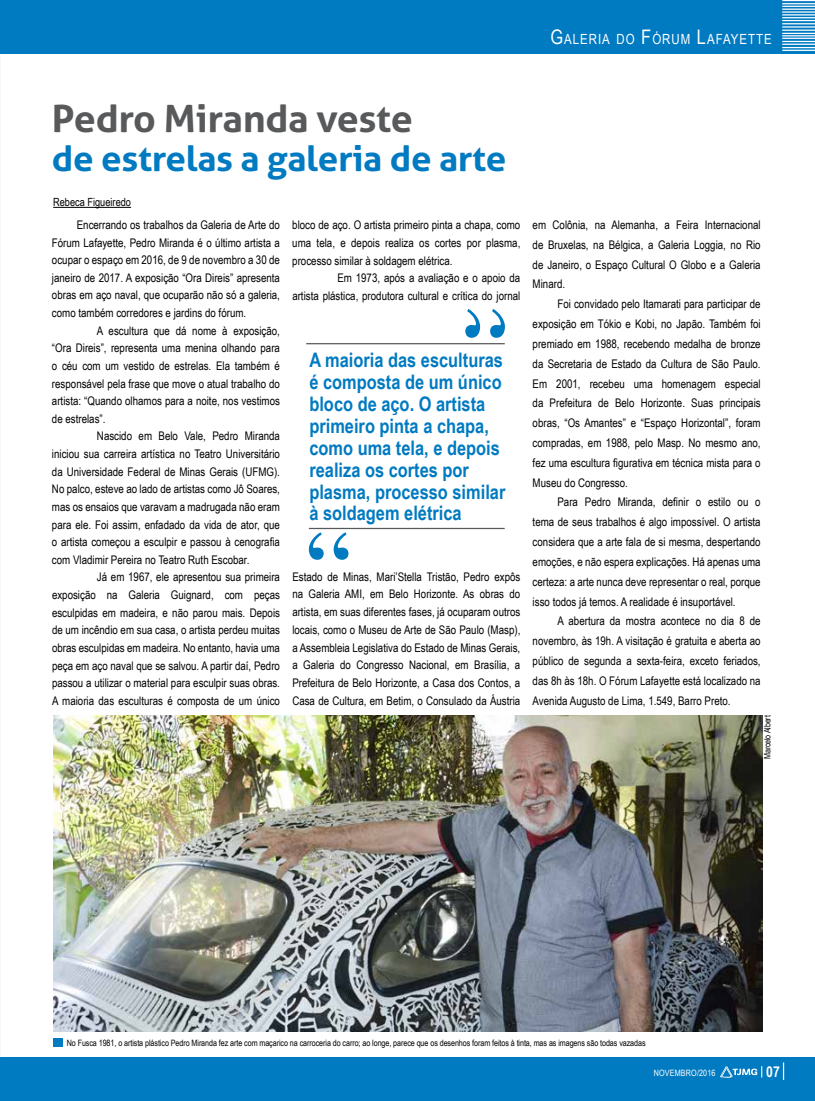
<style>
.page{position:relative;width:815px;height:1101px;background:#fff}
.page>*{position:absolute;margin:0;border:0;box-sizing:border-box;transform-origin:0 0}
.t1{font:700 37.5px "Aller";letter-spacing:-.01em;color:#58595b;scale:1.05 1}
.t2{font:700 35px "Aller";letter-spacing:-.01em;color:#007ac1;scale:1.05 1}
.t3{font:700 20px/21.9px "Arial Narrow";color:#007ac1}
.t4{font:700 15px "Arial Narrow";color:#fff}
.t5{font:14px "Arial Narrow";letter-spacing:.07em;color:#fff}
.t6{font:11.88px/17.6px "Arial Narrow";color:#000;text-align:justify}
.t7{font:11.25px "Arial Narrow";color:#000}
.t8{font:8.75px "Arial Narrow";letter-spacing:-.01em;color:#000}
.t9{font:8.75px "Arial Narrow";letter-spacing:.02em;color:#fff}
.s1{font-size:20px}
</style>
<div class="page">
<div style="left:0;top:1057px;width:815px;height:43px;background:#007ac1"></div>
<div style="left:0;top:0;width:815px;height:53px;background:#007ac1"></div>
<hr style="left:782px;top:0;width:33px;height:1px;background:#fff">
<hr style="left:782px;top:3px;width:33px;height:1px;background:#fff">
<hr style="left:782px;top:6px;width:33px;height:1px;background:#fff">
<hr style="left:782px;top:9px;width:33px;height:1px;background:#fff">
<hr style="left:782px;top:11px;width:33px;height:2px;background:#fff">
<hr style="left:782px;top:14px;width:33px;height:2px;background:#fff">
<hr style="left:782px;top:17px;width:33px;height:1px;background:#fff">
<hr style="left:782px;top:20px;width:33px;height:1px;background:#fff">
<hr style="left:782px;top:23px;width:33px;height:1px;background:#fff">
<hr style="left:782px;top:26px;width:33px;height:2px;background:#fff">
<hr style="left:782px;top:30px;width:33px;height:1px;background:#fff">
<hr style="left:782px;top:33px;width:33px;height:1px;background:#fff">
<hr style="left:782px;top:35px;width:33px;height:1px;background:#fff">
<hr style="left:782px;top:38px;width:33px;height:1px;background:#fff">
<hr style="left:782px;top:41px;width:33px;height:1px;background:#fff">
<hr style="left:782px;top:44px;width:33px;height:1px;background:#fff">
<hr style="left:782px;top:47px;width:33px;height:1px;background:#fff">
<hr style="left:782px;top:50px;width:33px;height:1px;background:#fff">
<img style="left:53px;top:715px;width:709px;height:316px">
<hr style="left:309px;top:527px;width:196px;height:2px;background:#58595b">
<hr style="left:306px;top:343px;width:199px;height:1px;background:#58595b">
<svg style="left:465px;top:309px;width:40px;height:29px"></svg>
<svg style="left:309px;top:532px;width:39px;height:27px"></svg>
<hr style="left:53px;top:207px;width:78px;height:1px;background:#000">
<svg style="left:720px;top:1066px;width:42px;height:11px"></svg>
<svg style="left:783px;top:1062px;width:1px;height:17px"></svg>
<div style="left:53px;top:1038px;width:9px;height:9px;background:#007ac1"></div>
<p class="t5" style="left:550px;top:29px;width:222px"><span class="s1">G</span>ALERIA DO <span class="s1">F</span>ÓRUM <span class="s1">L</span>AFAYETTE</p>
<h1 class="t1" style="left:52px;top:95px;width:345px">Pedro Miranda veste</h1>
<h2 class="t2" style="left:52px;top:137px;width:434px">de estrelas a galeria de arte</h2>
<p class="t7" style="left:53px;top:194px;width:79px">Rebeca Figueiredo</p>
<p class="t6" style="left:52px;top:215px;width:230px;text-indent:25px">Encerrando os trabalhos da Galeria de Arte do Fórum Lafayette, Pedro Miranda é o último artista a ocupar o espaço em 2016, de 9 de novembro a 30 de janeiro de 2017. A exposição “Ora Direis” apresenta obras em aço naval, que ocuparão não só a galeria, como também corredores e jardins do fórum.</p>
<p class="t6" style="left:52px;top:321px;width:230px;text-indent:45px">A escultura que dá nome à exposição, “Ora Direis”, representa uma menina olhando para o céu com um vestido de estrelas. Ela também é responsável pela frase que move o atual trabalho do artista: “Quando olhamos para a noite, nos vestimos de estrelas”.</p>
<p class="t6" style="left:52px;top:427px;width:230px;text-indent:45px">Nascido em Belo Vale, Pedro Miranda iniciou sua carreira artística no Teatro Universitário da Universidade Federal de Minas Gerais (UFMG).<br>No palco, esteve ao lado de artistas como Jô Soares, mas os ensaios que varavam a madrugada não eram para ele. Foi assim, enfadado da vida de ator, que o artista começou a esculpir e passou à cenografia com Vladimir Pereira no Teatro Ruth Escobar.</p>
<p class="t6" style="left:52px;top:568px;width:230px;text-indent:45px">Já em 1967, ele apresentou sua primeira exposição na Galeria Guignard, com peças esculpidas em madeira, e não parou mais. Depois de um incêndio em sua casa, o artista perdeu muitas obras esculpidas em madeira. No entanto, havia uma peça em aço naval que se salvou. A partir daí, Pedro passou a utilizar o material para esculpir suas obras.<br>A maioria das esculturas é composta de um único</p>
<p class="t6" style="left:292px;top:215px;width:230px">bloco de aço. O artista primeiro pinta a chapa, como uma tela, e depois realiza os cortes por plasma, processo similar à soldagem elétrica.</p>
<p class="t6" style="left:292px;top:269px;width:230px;text-align:right">Em 1973, após a avaliação e o apoio da<br>artista plástica, produtora cultural e crítica do jornal</p>
<h3 class="t3" style="left:309px;top:348px;width:197px">A maioria das esculturas é composta de um único bloco de aço. O artista primeiro pinta a chapa, como uma tela, e depois realiza os cortes por plasma, processo similar à soldagem elétrica</h3>
<p class="t6" style="left:292px;top:567px;width:230px">Estado de Minas, Mari’Stella Tristão, Pedro expôs na Galeria AMI, em Belo Horizonte. As obras do artista, em suas diferentes fases, já ocuparam outros locais, como o Museu de Arte de São Paulo (Masp), a Assembleia Legislativa do Estado de Minas Gerais, a Galeria do Congresso Nacional, em Brasília, a Prefeitura de Belo Horizonte, a Casa dos Contos, a Casa de Cultura, em Betim, o Consulado da Áustria</p>
<p class="t6" style="left:533px;top:214px;width:230px;line-height:19.8px">em Colônia, na Alemanha, a Feira Internacional de Bruxelas, na Bélgica, a Galeria Loggia, no Rio de Janeiro, o Espaço Cultural O Globo e a Galeria Minard.</p>
<p class="t6" style="left:533px;top:294px;width:230px;line-height:19.8px;text-indent:25px">Foi convidado pelo Itamarati para participar de exposição em Tókio e Kobi, no Japão. Também foi premiado em 1988, recebendo medalha de bronze da Secretaria de Estado da Cultura de São Paulo.<br>Em 2001, recebeu uma homenagem especial da Prefeitura de Belo Horizonte. Suas principais obras, “Os Amantes” e “Espaço Horizontal”, foram compradas, em 1988, pelo Masp. No mesmo ano, fez uma escultura figurativa em técnica mista para o Museu do Congresso.</p>
<p class="t6" style="left:533px;top:492px;width:230px;line-height:19.8px;text-indent:25px">Para Pedro Miranda, definir o estilo ou o tema de seus trabalhos é algo impossível. O artista considera que a arte fala de si mesma, despertando emoções, e não espera explicações. Há apenas uma certeza: a arte nunca deve representar o real, porque isso todos já temos. A realidade é insuportável.</p>
<p class="t6" style="left:533px;top:610px;width:230px;line-height:19.8px;text-indent:25px">A abertura da mostra acontece no dia 8 de novembro, às 19h. A visitação é gratuita e aberta ao público de segunda a sexta-feira, exceto feriados, das 8h às 18h. O Fórum Lafayette está localizado na Avenida Augusto de Lima, 1.549, Barro Preto.</p>
<p class="t8" style="left:761px;top:758px;width:45px;rotate:-90deg">Marcelo Albert</p>
<p class="t8" style="left:67px;top:1035px;width:580px">No Fusca 1981, o artista plástico Pedro Miranda fez arte com maçarico na carroceria do carro; ao longe, parece que os desenhos foram feitos à tinta, mas as imagens são todas vazadas</p>
<p class="t9" style="left:654px;top:1065px;width:63px">NOVEMBRO/2016</p>
<p class="t4" style="left:766px;top:1060px;width:15px">07</p>
</div>
